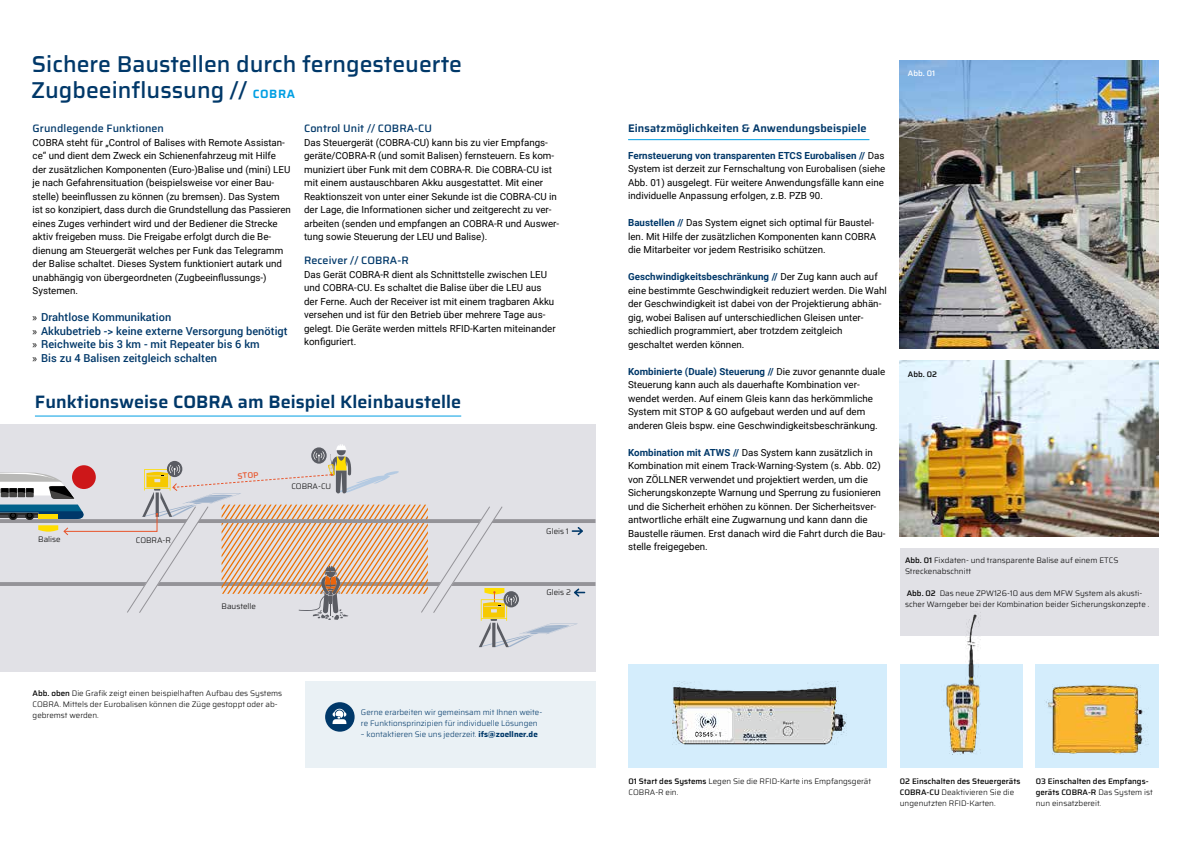
<style>
.page{position:relative;width:1191px;height:842px;background:#fff}
.page>*{position:absolute;margin:0;border:0;box-sizing:border-box;transform-origin:0 0}
.t1{font:500 23px/26px "Saira";color:#003869}
.t2{font:600 18px "Saira";letter-spacing:.005em;color:#003869}
.t3{font:500 11px/13.5px "Roboto";letter-spacing:.005em;color:#003869}
.t4{font:600 11px "Saira";letter-spacing:.005em;color:#003869}
.t5{font:500 10.8px "Saira";letter-spacing:.005em;color:#003869}
.t6{font:9.8px/13.5px "Roboto";color:#000}
.t7{font:300 8px/11px "Saira";color:#000}
.t8{font:300 8px/11px "Saira";color:#003869}
.t9{font:500 8px/11px "Saira";color:#000}
.t10{font:500 8px "Saira";color:#fff}
.t11{font:500 8px "Saira";color:#e8542a}
.s1{font-weight:600;font-size:12px;color:#009fe3}
.s2{font-family:"Myriad Pro";font-weight:400;color:#000}
.s3{font-weight:500}
.s4{font-weight:700}
.s5{font-weight:700;color:#003869}
.s6{font-weight:300}
</style>
<div class="page">
<div style="left:305px;top:682px;width:290px;height:86px;background:#eaf1f5"></div>
<hr style="left:628px;top:139px;width:241px;height:1px;background:#009fe3">
<img style="left:899px;top:360px;width:259px;height:177px">
<img style="left:899px;top:60px;width:259px;height:288px">
<div style="left:325px;top:702px;width:29px;height:30px;background:#003869;border-radius:50%"></div>
<svg style="left:332px;top:709px;width:14px;height:15px"></svg>
<div style="left:899px;top:548px;width:259px;height:88px;background:#e1e1e6"></div>
<div style="left:0;top:425px;width:595px;height:247px;background:#e1e1e6"></div>
<hr style="left:35px;top:416px;width:426px;height:1px;background:#009fe3">
<div style="left:628px;top:665px;width:259px;height:103px;background:#d4edfc"></div>
<div style="left:899px;top:665px;width:123px;height:103px;background:#d4edfc"></div>
<div style="left:1035px;top:665px;width:123px;height:103px;background:#d4edfc"></div>
<img style="left:672px;top:681px;width:175px;height:64px">
<img style="left:1046px;top:685px;width:103px;height:70px">
<img style="left:941px;top:612px;width:42px;height:142px">
<svg style="left:0;top:444px;width:595px;height:203px"></svg>
<h1 class="t1" style="left:31px;top:51px;width:432px">Sichere Baustellen durch ferngesteuerte<br>Zugbeeinflussung // <span class="s1">COBRA</span></h1>
<p class="t5" style="left:33px;top:120px;width:133px">Grundlegende Funktionen</p>
<p class="t6" style="left:33px;top:135px;width:260px">COBRA steht für „Control of Balises with Remote Assistan&shy;ce“ und dient dem Zweck ein Schienenfahrzeug mit Hilfe der zusätzlichen Komponenten (Euro-)Balise und (mini) LEU je nach Gefahrensituation (beispielsweise vor einer Bau&shy;stelle) beeinflussen zu können (zu bremsen). Das System ist so konzipiert, dass durch die Grundstellung das Passieren eines Zuges verhindert wird und der Bediener die Strecke aktiv freigeben muss. Die Freigabe erfolgt durch die Be&shy;dienung am Steuergerät welches per Funk das Telegramm der Balise schaltet. Dieses System funktioniert autark und unabhängig von übergeordneten (Zugbeeinflussungs-)<br>Systemen.</p>
<p class="t3" style="left:33px;top:310px;width:257px"><span class="s2">»</span> Drahtlose Kommunikation<br><span class="s2">»</span> Akkubetrieb -&gt; keine externe Versorgung benötigt <span class="s2">»</span> Reichweite bis 3 km - mit Repeater bis 6 km<br><span class="s2">»</span> Bis zu 4 Balisen zeitgleich schalten</p>
<p class="t5" style="left:304px;top:120px;width:129px">Control Unit // COBRA-CU</p>
<p class="t6" style="left:304px;top:135px;width:256px">Das Steuergerät (COBRA-CU) kann bis zu vier Empfangs&shy;geräte/COBRA-R (und somit Balisen) fernsteuern. Es kom&shy;muniziert über Funk mit dem COBRA-R. Die COBRA-CU ist mit einem austauschbaren Akku ausgestattet. Mit einer Reaktionszeit von unter einer Sekunde ist die COBRA-CU in der Lage, die Informationen sicher und zeitgerecht zu ver&shy;arbeiten (senden und empfangen an COBRA-R und Auswer&shy;tung sowie Steuerung der LEU und Balise).</p>
<p class="t5" style="left:304px;top:252px;width:106px">Receiver // COBRA-R</p>
<p class="t6" style="left:304px;top:267px;width:253px">Das Gerät COBRA-R dient als Schnittstelle zwischen LEU und COBRA-CU. Es schaltet die Balise über die LEU aus der Ferne. Auch der Receiver ist mit einem tragbaren Akku versehen und ist für den Betrieb über mehrere Tage aus&shy;gelegt. Die Geräte werden mittels RFID-Karten miteinander konfiguriert.</p>
<h2 class="t2" style="left:35px;top:388px;width:428px">Funktionsweise COBRA am Beispiel Kleinbaustelle</h2>
<p class="t7" style="left:38px;top:533px;width:24px">Balise</p>
<p class="t7" style="left:136px;top:534px;width:37px">COBRA-R</p>
<p class="t11" style="left:237px;top:470px;width:22px;rotate:-4deg">STOP</p>
<p class="t7" style="left:291px;top:481px;width:41px">COBRA-CU</p>
<p class="t7" style="left:221px;top:600px;width:36px">Baustelle</p>
<p class="t7" style="left:546px;top:525px;width:24px">Gleis 1</p>
<p class="t7" style="left:546px;top:587px;width:26px">Gleis 2</p>
<p class="t7" style="left:33px;top:688px;width:251px"><span class="s3">Abb. oben</span> Die Grafik zeigt einen beispielhaften Aufbau des Systems<br>COBRA. Mittels der Eurobalisen können die Züge gestoppt oder ab&shy;gebremst werden.</p>
<p class="t8" style="left:361px;top:706px;width:183px">Gerne erarbeiten wir gemeinsam mit Ihnen weite&shy;re Funktionsprinzipien für individuelle Lösungen</p>
<p class="t8" style="left:361px;top:728px;width:178px">– kontaktieren Sie uns jederzeit. <span class="s4">ifs@zoellner.de</span></p>
<p class="t4" style="left:628px;top:119px;width:240px">Einsatzmöglichkeiten &amp; Anwendungsbeispiele</p>
<p class="t6" style="left:628px;top:148px;width:259px"><span class="s5">Fernsteuerung von transparenten ETCS Eurobalisen //</span> Das System ist derzeit zur Fernschaltung von Eurobalisen (siehe Abb. 01) ausgelegt. Für weitere Anwendungsfälle kann eine individuelle Anpassung erfolgen, z.B. PZB 90.</p>
<p class="t6" style="left:628px;top:216px;width:250px"><span class="s5">Baustellen //</span> Das System eignet sich optimal für Baustel&shy;len. Mit Hilfe der zusätzlichen Komponenten kann COBRA die Mitarbeiter vor jedem Restrisiko schützen.</p>
<p class="t6" style="left:628px;top:270px;width:260px"><span class="s5">Geschwindigkeitsbeschränkung //</span> Der Zug kann auch auf eine bestimmte Geschwindigkeit reduziert werden. Die Wahl der Geschwindigkeit ist dabei von der Projektierung abhän&shy;gig, wobei Balisen auf unterschiedlichen Gleisen unter&shy;schiedlich programmiert, aber trotzdem zeitgleich geschaltet werden können.</p>
<p class="t6" style="left:628px;top:364px;width:259px"><span class="s5">Kombinierte (Duale) Steuerung //</span> Die zuvor genannte duale Steuerung kann auch als dauerhafte Kombination ver&shy;wendet werden. Auf einem Gleis kann das herkömmliche System mit STOP &amp; GO aufgebaut werden und auf dem anderen Gleis bspw. eine Geschwindigkeitsbeschränkung.</p>
<p class="t6" style="left:628px;top:445px;width:259px"><span class="s5">Kombination mit ATWS //</span> Das System kann zusätzlich in Kombination mit einem Track-Warning-System (s. Abb. 02) von ZÖLLNER verwendet und projektiert werden, um die Sicherungskonzepte Warnung und Sperrung zu fusionieren und die Sicherheit erhöhen zu können. Der Sicherheitsver&shy;antwortliche erhält eine Zugwarnung und kann dann die Baustelle räumen. Erst danach wird die Fahrt durch die Bau&shy;stelle freigegeben.</p>
<p class="t10" style="left:908px;top:67px;width:29px">Abb. 01</p>
<p class="t9" style="left:908px;top:368px;width:31px">Abb. 02</p>
<p class="t7" style="left:905px;top:554px;width:215px"><span class="s3">Abb. 01</span> Fixdaten- und transparente Balise auf einem ETCS<br>Streckenabschnitt</p>
<p class="t7" style="left:905px;top:587px;width:246px"><span class="s3">Abb. 02</span> Das neue ZPW126-10 aus dem MFW System als akusti&shy;scher Warngeber bei der Kombination beider Sicherungskonzepte .</p>
<p class="t7" style="left:628px;top:775px;width:244px"><span class="s3">01 Start des Systems</span> Legen Sie die RFID-Karte ins Empfangsgerät<br>COBRA-R ein.</p>
<p class="t7" style="left:900px;top:775px;width:122px"><span class="s3">02 Einschalten des Steuergeräts<br>COBRA-CU</span> Deaktivieren Sie die ungenutzten RFID-Karten.</p>
<p class="t9" style="left:1035px;top:775px;width:119px">03 Einschalten des Empfangs&shy;geräts COBRA-R <span class="s6">Das System ist nun einsatzbereit.</span></p>
</div>
